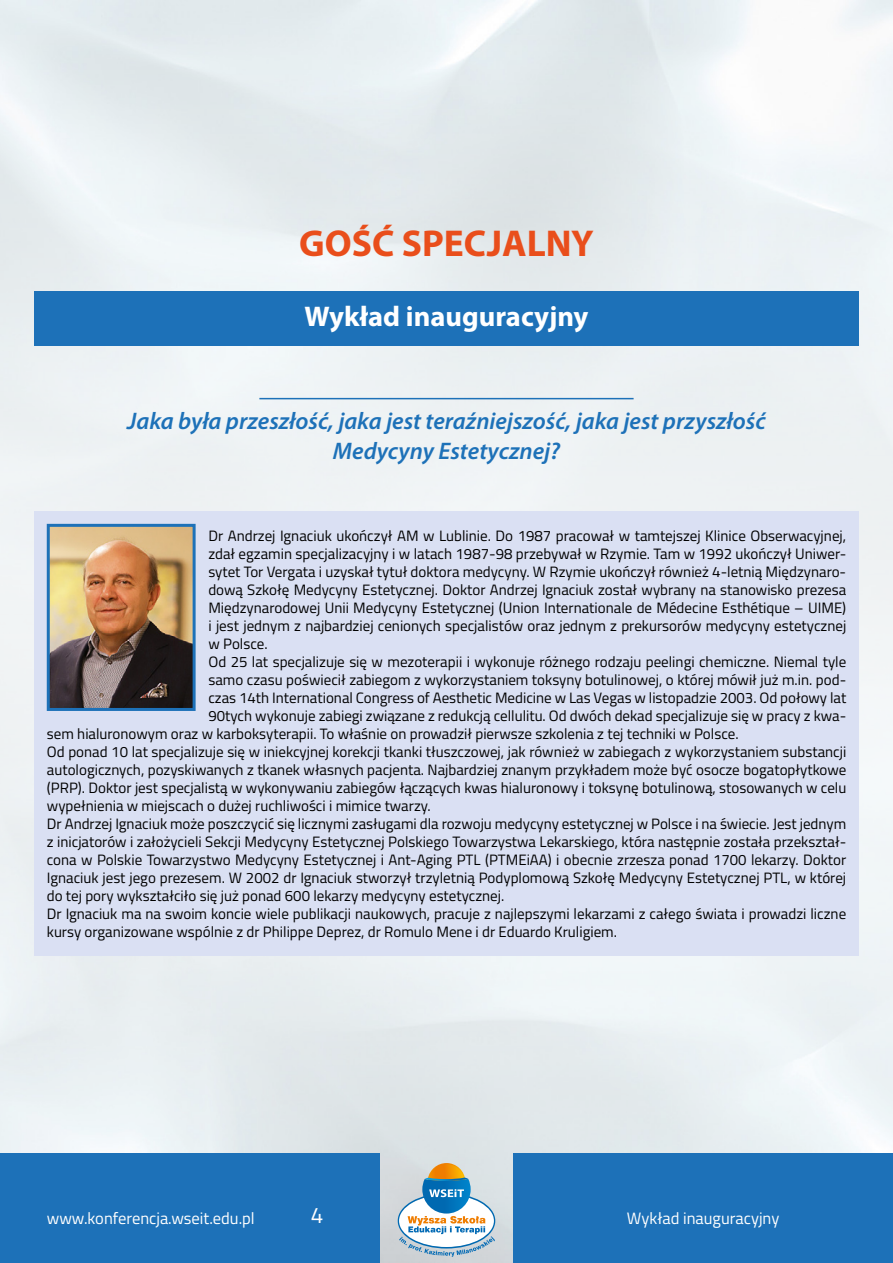
<style>
.page{position:relative;width:893px;height:1263px;background:#fff}
.page>*{position:absolute;margin:0;border:0;box-sizing:border-box;transform-origin:0 0}
.t1{font:700 37.5px "Myriad Pro";color:#e94e1b}
.t2{font:700 28.5px "Myriad Pro";color:#fff}
.t3{font:italic 600 24px/30px "Myriad Pro";color:#1d71b8;text-align:center}
.t4{font:22.5px "Titillium Web";color:#fff}
.t5{font:16.5px "Titillium Web";color:#fff}
.t6{font:15px "Titillium Web";color:#000}
</style>
<div class="page">
<img style="left:0;top:0;width:893px;height:1263px">
<div style="left:513px;top:1154px;width:380px;height:109px;background:#1d71b8"></div>
<div style="left:0;top:1154px;width:380px;height:109px;background:#1d71b8"></div>
<svg style="left:398px;top:1163px;width:97px;height:94px"></svg>
<div style="left:34px;top:292px;width:825px;height:54px;background:#1d71b8"></div>
<hr style="left:259px;top:398px;width:375px;height:1px;background:#1d71b8">
<div style="left:34px;top:511px;width:825px;height:156px;background:#dae0f3"></div>
<div style="left:34px;top:637px;width:825px;height:120px;background:#dae0f3"></div>
<div style="left:34px;top:727px;width:825px;height:102px;background:#dae0f3"></div>
<div style="left:34px;top:799px;width:825px;height:120px;background:#dae0f3"></div>
<div style="left:34px;top:889px;width:825px;height:66px;background:#dae0f3"></div>
<img style="left:51px;top:528px;width:141px;height:179px">
<div style="left:47px;top:524px;width:149px;height:187px;border:3px solid #1d71b8"></div>
<h1 class="t1" style="left:299px;top:219px;width:296px">GOŚĆ SPECJALNY</h1>
<h2 class="t2" style="left:304px;top:297px;width:286px">Wykład inauguracyjny</h2>
<h3 class="t3" style="left:127px;top:405px;width:640px">Jaka była przeszłość, jaka jest teraźniejszość, jaka jest przyszłość<br>Medycyny Estetycznej?</h3>
<p class="t6" style="left:208px;top:525px;width:639px">Dr Andrzej Ignaciuk ukończył AM w Lublinie. Do 1987 pracował w tamtejszej Klinice Obserwacyjnej,</p>
<p class="t6" style="left:208px;top:543px;width:639px">zdał egzamin specjalizacyjny i w latach 1987-98 przebywał w Rzymie. Tam w 1992 ukończył Uniwer-</p>
<p class="t6" style="left:208px;top:561px;width:639px">sytet Tor Vergata i uzyskał tytuł doktora medycyny. W Rzymie ukończył również 4-letnią Międzynaro-</p>
<p class="t6" style="left:208px;top:579px;width:639px">dową Szkołę Medycyny Estetycznej. Doktor Andrzej Ignaciuk został wybrany na stanowisko prezesa</p>
<p class="t6" style="left:208px;top:597px;width:639px">Międzynarodowej Unii Medycyny Estetycznej (Union Internationale de Médecine Esthétique – UIME)</p>
<p class="t6" style="left:208px;top:615px;width:639px">i jest jednym z najbardziej cenionych specjalistów oraz jednym z prekursorów medycyny estetycznej</p>
<p class="t6" style="left:208px;top:633px;width:61px">w Polsce.</p>
<p class="t6" style="left:208px;top:651px;width:639px">Od 25 lat specjalizuje się w mezoterapii i wykonuje różnego rodzaju peelingi chemiczne. Niemal tyle</p>
<p class="t6" style="left:208px;top:669px;width:639px">samo czasu poświecił zabiegom z wykorzystaniem toksyny botulinowej, o której mówił już m.in. pod-</p>
<p class="t6" style="left:208px;top:687px;width:639px">czas 14th International Congress of Aesthetic Medicine w Las Vegas w listopadzie 2003. Od połowy lat</p>
<p class="t6" style="left:208px;top:705px;width:639px">90tych wykonuje zabiegi związane z redukcją cellulitu. Od dwóch dekad specjalizuje się w pracy z kwa-</p>
<p class="t6" style="left:47px;top:723px;width:693px">sem hialuronowym oraz w karboksyterapii. To właśnie on prowadził pierwsze szkolenia z tej techniki w Polsce.</p>
<p class="t6" style="left:47px;top:741px;width:801px">Od ponad 10 lat specjalizuje się w iniekcyjnej korekcji tkanki tłuszczowej, jak również w zabiegach z wykorzystaniem substancji</p>
<p class="t6" style="left:47px;top:759px;width:801px">autologicznych, pozyskiwanych z tkanek własnych pacjenta. Najbardziej znanym przykładem może być osocze bogatopłytkowe</p>
<p class="t6" style="left:47px;top:777px;width:801px">(PRP). Doktor jest specjalistą w wykonywaniu zabiegów łączących kwas hialuronowy i toksynę botulinową, stosowanych w celu</p>
<p class="t6" style="left:47px;top:795px;width:385px">wypełnienia w miejscach o dużej ruchliwości i mimice twarzy.</p>
<p class="t6" style="left:47px;top:813px;width:801px">Dr Andrzej Ignaciuk może poszczycić się licznymi zasługami dla rozwoju medycyny estetycznej w Polsce i na świecie. Jest jednym</p>
<p class="t6" style="left:47px;top:831px;width:801px">z inicjatorów i założycieli Sekcji Medycyny Estetycznej Polskiego Towarzystwa Lekarskiego, która następnie została przekształ-</p>
<p class="t6" style="left:47px;top:849px;width:801px">cona w Polskie Towarzystwo Medycyny Estetycznej i Ant-Aging PTL (PTMEiAA) i obecnie zrzesza ponad 1700 lekarzy. Doktor</p>
<p class="t6" style="left:47px;top:867px;width:801px">Ignaciuk jest jego prezesem. W 2002 dr Ignaciuk stworzył trzyletnią Podyplomową Szkołę Medycyny Estetycznej PTL, w której</p>
<p class="t6" style="left:47px;top:885px;width:459px">do tej pory wykształciło się już ponad 600 lekarzy medycyny estetycznej.</p>
<p class="t6" style="left:47px;top:903px;width:801px">Dr Ignaciuk ma na swoim koncie wiele publikacji naukowych, pracuje z najlepszymi lekarzami z całego świata i prowadzi liczne</p>
<p class="t6" style="left:47px;top:921px;width:572px">kursy organizowane wspólnie z dr Philippe Deprez, dr Romulo Mene i dr Eduardo Kruligiem.</p>
<p class="t5" style="left:47px;top:1206px;width:210px">www.konferencja.wseit.edu.pl</p>
<h3 class="t4" style="left:311px;top:1199px;width:14px">4</h3>
<p class="t5" style="left:627px;top:1206px;width:154px">Wykład inauguracyjny</p>
</div>
